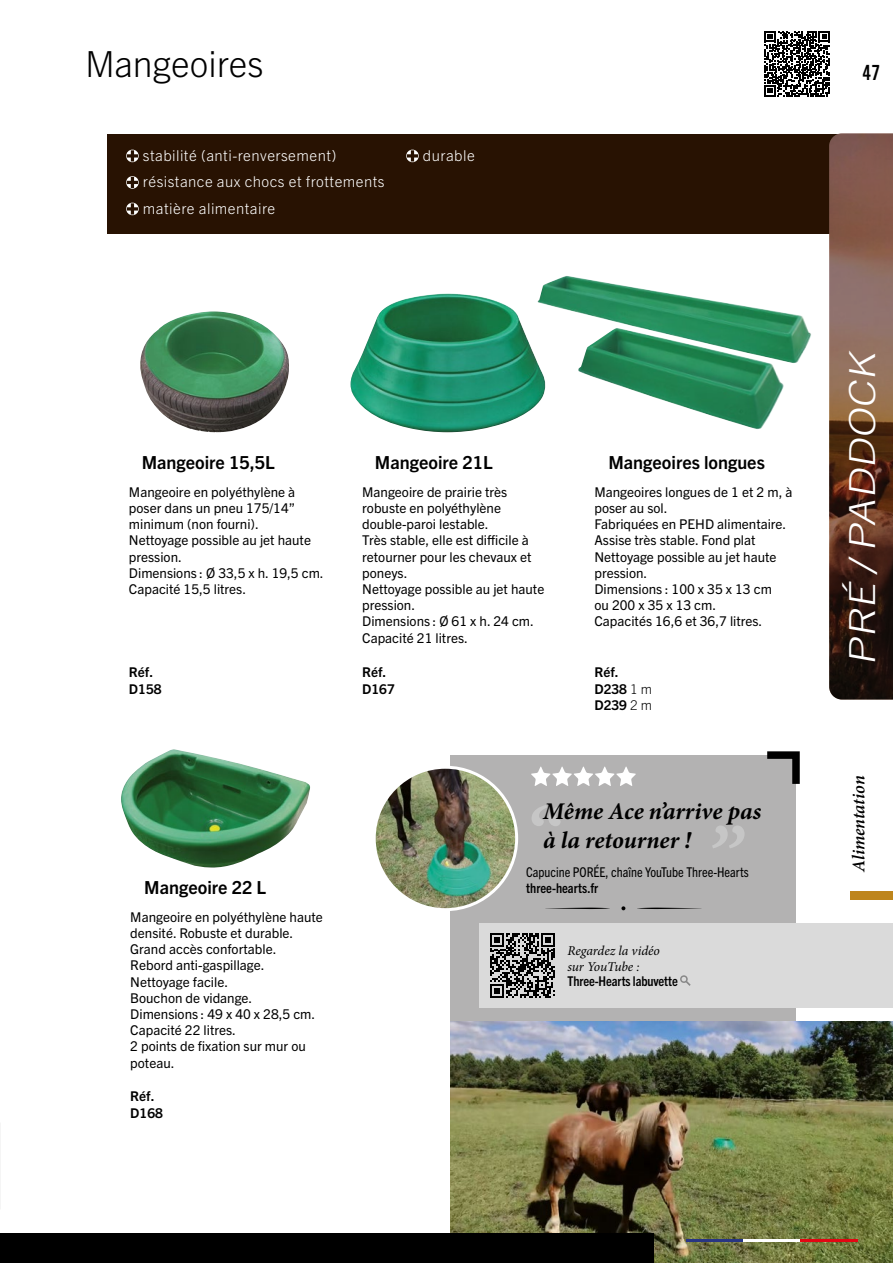
<style>
.page{position:relative;width:893px;height:1263px;background:#fff}
.page>*{position:absolute;margin:0;border:0;box-sizing:border-box;transform-origin:0 0}
.t1{font:italic 300 36px "Trade Gothic Next LT Pro";color:#fff;scale:1.25 1}
.t2{font:300 36px "Trade Gothic Next LT Pro";color:#000}
.t3{font:italic 700 24px/28.8px "Minion Pro";letter-spacing:-.005em;color:#000}
.t4{font:21px "Trade Gothic Next LT Pro Bd Cm";color:#000}
.t5{font:700 18px "Trade Gothic Next LT Pro";color:#000}
.t6{font:italic 600 18px "Minion Pro";letter-spacing:-.005em;color:#000}
.t7{font:300 15px/26.5px "Trade Gothic Next LT Pro";letter-spacing:.03em;color:#fff}
.t8{font:13.5px/16.2px "Trade Gothic Next LT Pro";color:#000}
.t9{font:700 13.5px/16.2px "Trade Gothic Next LT Pro";color:#000}
.t10{font:condensed 13.5px "Trade Gothic Next LT Pro";color:#000}
.t11{font:700 condensed 13.5px "Trade Gothic Next LT Pro";letter-spacing:-.01em;color:#000}
.t12{font:italic 13.5px/16.2px "Minion Pro";letter-spacing:-.005em;color:#000}
.s1{font-weight:300}
</style>
<div class="page">
<div style="left:450px;top:755px;width:346px;height:508px;background:#b3b2b2"></div>
<div style="left:108px;top:134px;width:785px;height:100px;background:#281202"></div>
<img style="left:140px;top:311px;width:149px;height:121px">
<img style="left:350px;top:294px;width:187px;height:138px">
<img style="left:537px;top:276px;width:274px;height:153px">
<svg style="left:767px;top:751px;width:33px;height:33px"></svg>
<svg style="left:532px;top:805px;width:32px;height:21px"></svg>
<svg style="left:712px;top:826px;width:33px;height:22px"></svg>
<div style="left:479px;top:923px;width:414px;height:84px;background:#dadada"></div>
<svg style="left:545px;top:908px;width:65px;height:1px"></svg>
<svg style="left:637px;top:908px;width:64px;height:1px"></svg>
<svg style="left:621px;top:906px;width:4px;height:4px"></svg>
<svg style="left:531px;top:766px;width:105px;height:20px"></svg>
<img style="left:374px;top:767px;width:143px;height:143px;border-radius:71px">
<div style="left:373px;top:766px;width:145px;height:145px;border:3px solid #fff;border-radius:50%"></div>
<img style="left:121px;top:749px;width:189px;height:119px">
<div style="left:851px;top:891px;width:42px;height:8px;background:#be851c"></div>
<img style="left:450px;top:1022px;width:443px;height:241px">
<div style="left:0;top:1233px;width:654px;height:30px;background:#000"></div>
<hr style="left:687px;top:1239px;width:57px;height:2px;background:#283583">
<hr style="left:744px;top:1239px;width:57px;height:2px;background:#fff">
<hr style="left:801px;top:1239px;width:57px;height:2px;background:#e30613">
<img style="left:829px;top:133px;width:64px;height:566px">
<svg style="left:126px;top:150px;width:13px;height:12px"></svg>
<svg style="left:126px;top:176px;width:13px;height:13px"></svg>
<svg style="left:126px;top:203px;width:13px;height:12px"></svg>
<svg style="left:406px;top:150px;width:13px;height:12px"></svg>
<svg style="left:490px;top:933px;width:65px;height:64px"></svg>
<svg style="left:764px;top:31px;width:66px;height:66px"></svg>
<svg style="left:680px;top:975px;width:11px;height:11px"></svg>
<h1 class="t2" style="left:85px;top:38px;width:180px">Mangeoires</h1>
<p class="t7" style="left:143px;top:141px;width:243px">stabilité (anti-renversement) résistance aux chocs et frottements matière alimentaire</p>
<p class="t7" style="left:423px;top:141px;width:53px">durable</p>
<h3 class="t4" style="left:863px;top:58px;width:18px">47</h3>
<h3 class="t5" style="left:142px;top:450px;width:135px">Mangeoire 15,5L</h3>
<h3 class="t5" style="left:375px;top:450px;width:119px">Mangeoire 21L</h3>
<h3 class="t5" style="left:608px;top:450px;width:158px">Mangeoires longues</h3>
<p class="t8" style="left:129px;top:483px;width:196px">Mangeoire en polyéthylène à poser dans un pneu 175/14” minimum (non fourni).<br>Nettoyage possible au jet haute pression.<br>Dimensions : Ø 33,5 x h. 19,5 cm.<br>Capacité 15,5 litres.</p>
<p class="t8" style="left:362px;top:483px;width:184px">Mangeoire de prairie très robuste en polyéthylène double-paroi lestable.<br>Très stable, elle est difficile à retourner pour les chevaux et poneys.<br>Nettoyage possible au jet haute pression.<br>Dimensions : Ø 61 x h. 24 cm.<br>Capacité 21 litres.</p>
<p class="t8" style="left:594px;top:483px;width:200px">Mangeoires longues de 1 et 2 m, à poser au sol.<br>Fabriquées en PEHD alimentaire.<br>Assise très stable. Fond plat<br>Nettoyage possible au jet haute pression.<br>Dimensions : 100 x 35 x 13 cm<br>ou 200 x 35 x 13 cm.<br>Capacités 16,6 et 36,7 litres.</p>
<p class="t9" style="left:129px;top:663px;width:34px">Réf.<br>D158</p>
<p class="t9" style="left:362px;top:663px;width:34px">Réf.<br>D167</p>
<p class="t9" style="left:594px;top:663px;width:59px">Réf.<br>D238 <span class="s1">1 m<br></span>D239 <span class="s1">2 m</span></p>
<h3 class="t5" style="left:144px;top:875px;width:123px">Mangeoire 22 L</h3>
<p class="t8" style="left:130px;top:908px;width:194px">Mangeoire en polyéthylène haute densité. Robuste et durable.<br>Grand accès confortable.<br>Rebord anti-gaspillage.<br>Nettoyage facile.<br>Bouchon de vidange.<br>Dimensions : 49 x 40 x 28,5 cm.<br>Capacité 22 litres.<br>2 points de fixation sur mur ou poteau.</p>
<p class="t9" style="left:130px;top:1087px;width:34px">Réf.<br>D168</p>
<h2 class="t3" style="left:543px;top:797px;width:220px">Même Ace n’arrive pas à la retourner !</h2>
<p class="t10" style="left:526px;top:862px;width:224px">Capucine PORÉE, chaîne YouTube Three-Hearts</p>
<p class="t11" style="left:526px;top:878px;width:74px">three-hearts.fr</p>
<p class="t12" style="left:567px;top:942px;width:94px">Regardez la vidéo sur YouTube :</p>
<p class="t11" style="left:567px;top:972px;width:112px">Three-Hearts labuvette</p>
<h1 class="t1" style="left:837px;top:665px;width:258px;rotate:-90deg">PRÉ /PADDOCK</h1>
<h3 class="t6" style="left:846px;top:872px;width:98px;rotate:-90deg">Alimentation</h3>
</div>
